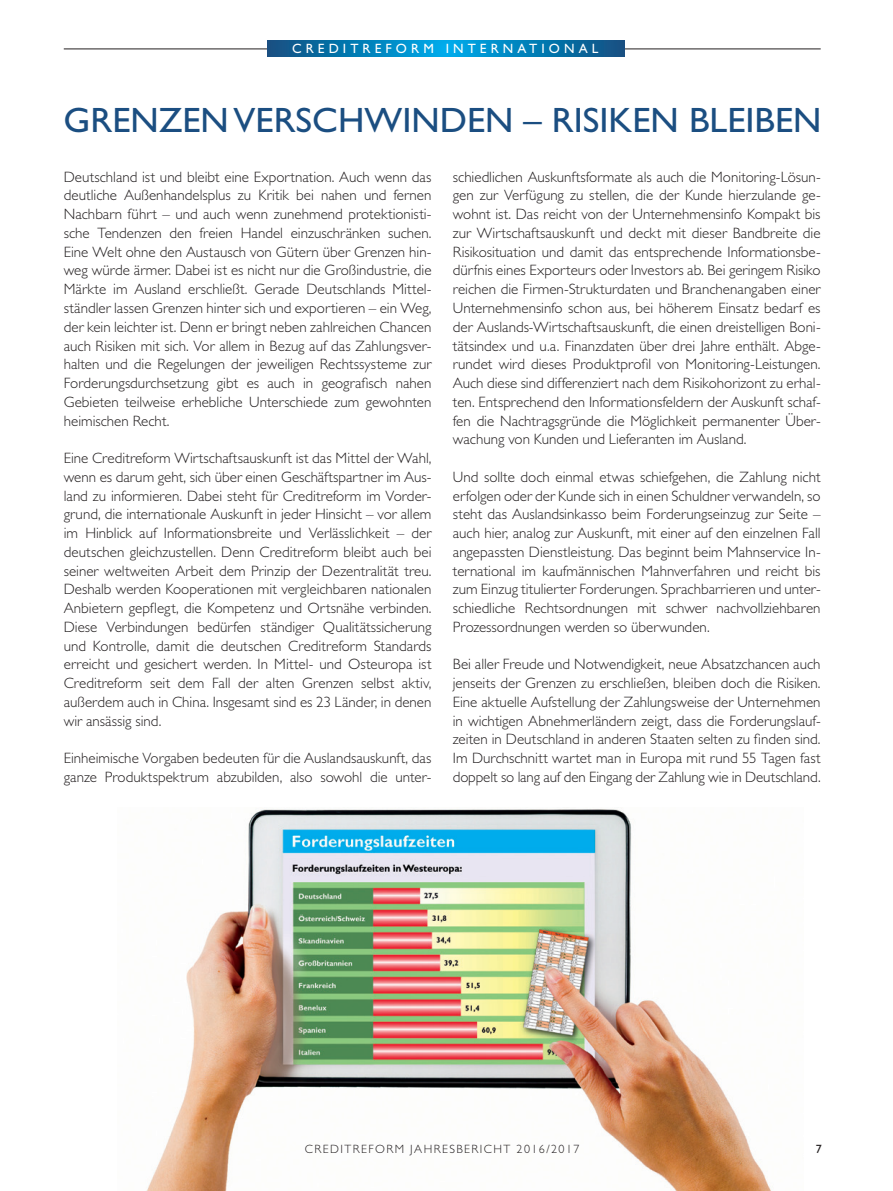
<style>
.page{position:relative;width:893px;height:1191px;background:#fff}
.page>*{position:absolute;margin:0;border:0;box-sizing:border-box;transform-origin:0 0}
.t1{font:35.25px "Gill Sans";color:#1b4e81}
.t2{font:300 15px/18.8px "Gill Sans";color:#231f20;text-align:justify}
.t3{font:13.5px "Gill Sans";letter-spacing:.3em;color:#fff}
.t4{font:300 12px "Gill Sans";letter-spacing:.12em;color:#231f20}
.t5{font:12px "Gill Sans";color:#231f20}
</style>
<div class="page">
<hr style="left:64px;top:49px;width:757px;height:1px;background:#231f20">
<img style="left:146px;top:809px;width:625px;height:382px">
<svg style="left:267px;top:40px;width:358px;height:16px;background:#047cb4"></svg>
<p class="t3" style="left:292px;top:41px;width:26px">C RED</p>
<p class="t3" style="left:343px;top:41px;width:30px">ITREF</p>
<p class="t3" style="left:396px;top:41px;width:27px">O RM</p>
<p class="t3" style="left:446px;top:41px;width:46px">IN TERN</p>
<p class="t3" style="left:518px;top:41px;width:79px">ATION AL</p>
<h1 class="t1" style="left:64px;top:100px;width:49px">GREN</h1>
<h1 class="t1" style="left:159px;top:100px;width:278px">ZEN VERSC HWINDEN</h1>
<h1 class="t1" style="left:524px;top:100px;width:253px">– RISIKEN BLEIBEN</h1>
<p class="t2" style="left:64px;top:167px;width:369px">Deutschland ist und bleibt eine Exportnation. Auch wenn das deutliche Außenhandelsplus zu Kritik bei nahen und fernen Nachbarn führt – und auch wenn zunehmend protektionisti&shy;sche Tendenzen den freien Handel einzuschränken suchen.<br>Eine Welt ohne den Austausch von Gütern über Grenzen hin&shy;weg würde ärmer. Dabei ist es nicht nur die Großindustrie, die Märkte im Ausland erschließt. Gerade Deutschlands Mittel&shy;ständler lassen Grenzen hinter sich und exportieren – ein Weg, der kein leichter ist. Denn er bringt neben zahlreichen Chancen auch Risiken mit sich. Vor allem in Bezug auf das Zahlungsver&shy;halten und die Regelungen der jeweiligen Rechtssysteme zur Forderungsdurchsetzung gibt es auch in geografisch nahen Gebieten teilweise erhebliche Unterschiede zum gewohnten heimischen Recht.</p>
<p class="t2" style="left:64px;top:449px;width:369px">Eine Creditreform Wirtschaftsauskunft ist das Mittel der Wahl, wenn es darum geht, sich über einen Geschäftspartner im Aus&shy;land zu informieren. Dabei steht für Creditreform im Vorder&shy;grund, die internationale Auskunft in jeder H insicht – vor allem im H inblick auf Informationsbreite und Verlässlichkeit – der deutschen gleichzustellen. Denn Creditreform bleibt auch bei seiner weltweiten Arbeit dem Prinzip der Dezentralität treu.<br>Deshalb werden Kooperationen mit vergleichbaren nationalen Anbietern gepflegt, die Kompetenz und Ortsnähe verbinden.<br>Diese Verbindungen bedürfen ständiger Qualitätssicherung und Kontrolle, damit die deutschen Creditreform Standards erreicht und gesichert werden. In Mittel- und Osteuropa ist Creditreform seit dem Fall der alten Grenzen selbst aktiv, außerdem auch in China. Insgesamt sind es 23 Länder, in denen wir ansässig sind.</p>
<p class="t2" style="left:64px;top:749px;width:369px">Einheimische Vorgaben bedeuten für die Auslandsauskunft, das ganze Produktspektrum abzubilden, also sowohl die unter-</p>
<p class="t2" style="left:453px;top:167px;width:369px">schiedlichen Auskunftsformate als auch die Monitoring-Lösun&shy;gen zur Verfügung zu stellen, die der Kunde hierzulande ge&shy;wohnt ist. Das reicht von der Unternehmensinfo Kompakt bis zur Wirtschaftsauskunft und deckt mit dieser Bandbreite die Risikosituation und damit das entsprechende Informationsbe&shy;dürfnis eines Exporteurs oder Investors ab. Bei geringem Risiko reichen die Firmen-Strukturdaten und Branchenangaben einer Unternehmensinfo schon aus, bei höherem Einsatz bedarf es der Auslands-Wirtschaftsauskunft, die einen dreistelligen Boni&shy;tätsindex und u.a. Finanzdaten über drei Jahre enthält. Abge&shy;rundet wird dieses Produktprofil von Monitoring-Leistungen.<br>Auch diese sind differenziert nach dem Risikohorizont zu erhal&shy;ten. Entsprechend den Informationsfeldern der Auskunft schaf&shy;fen die Nachtragsgründe die Möglichkeit permanenter Über&shy;wachung von Kunden und Lieferanten im Ausland.</p>
<p class="t2" style="left:453px;top:467px;width:369px">Und sollte doch einmal etwas schiefgehen, die Zahlung nicht erfolgen oder der Kunde sich in einen Schuldner verwandeln, so steht das Auslandsinkasso beim Forderungseinzug zur Seite – auch hier, analog zur Auskunft, mit einer auf den einzelnen Fall angepassten Dienstleistung. Das beginnt beim Mahnservice In&shy;ternational im kaufmännischen Mahnverfahren und reicht bis zum Einzug titulierter Forderungen. Sprachbarrieren und unter&shy;schiedliche Rechtsordnungen mit schwer nachvollziehbaren Prozessordnungen werden so überwunden.</p>
<p class="t2" style="left:453px;top:655px;width:369px">Bei aller Freude und Notwendigkeit, neue Absatzchancen auch jenseits der Grenzen zu erschließen, bleiben doch die Risiken.<br>Eine aktuelle Aufstellung der Zahlungsweise der Unternehmen in wichtigen Abnehmerländern zeigt, dass die Forderungslauf&shy;zeiten in Deutschland in anderen Staaten selten zu finden sind.<br>Im Durchschnitt wartet man in Europa mit rund 55 Tagen fast doppelt so lang auf den Eingang der Zahlung wie in Deutschland.</p>
<p class="t4" style="left:305px;top:1142px;width:19px">Creditreform</p>
<p class="t4" style="left:410px;top:1142px;width:32px">Jahresberic</p>
<p class="t4" style="left:493px;top:1142px;width:88px">ht 2016/2017</p>
<p class="t5" style="left:816px;top:1142px;width:7px">7</p>
</div>
